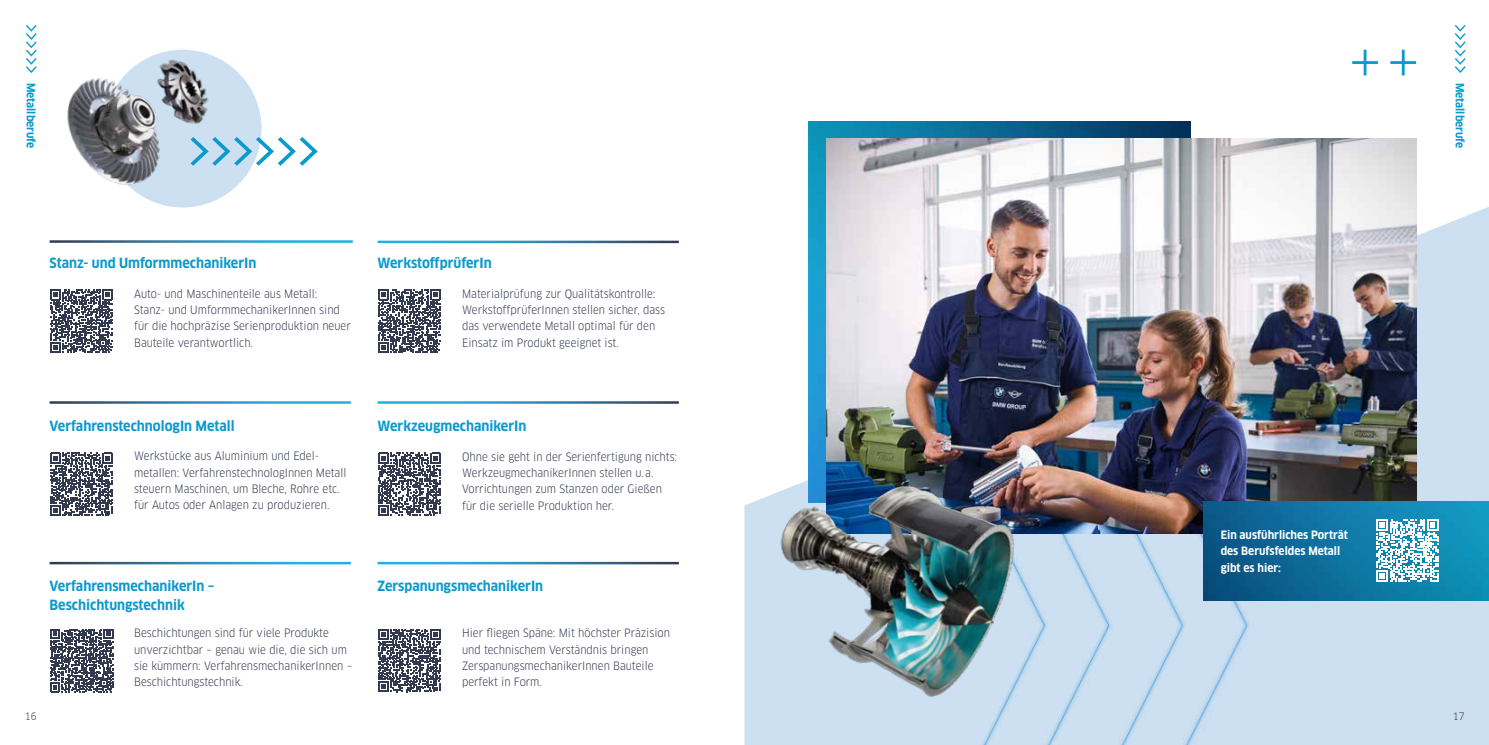
<style>
.page{position:relative;width:1489px;height:745px;background:#fff}
.page>*{position:absolute;margin:0;border:0;box-sizing:border-box;transform-origin:0 0}
.t1{font:700 13.75px "Clan OT Narr";color:#0a9acd}
.t2{font:11.25px/16.2px "Clan OT Narr";color:#333a50}
.t3{font:700 11.25px/16.2px "Clan OT Narr";color:#fff}
.t4{font:700 11.25px "Clan OT Narr";color:#0a9acd}
.t5{font:10px "Clan OT Narr";color:#333a50}
</style>
<div class="page">
<svg style="left:249px;top:137px;width:69px;height:29px"></svg>
<svg style="left:26px;top:25px;width:11px;height:48px"></svg>
<svg style="left:744px;top:206px;width:744px;height:538px;fill:#cde0f1"></svg>
<img style="left:959px;top:532px;width:299px;height:212px">
<img style="left:808px;top:121px;width:382px;height:319px">
<img style="left:826px;top:139px;width:589px;height:393px">
<svg style="left:1455px;top:25px;width:10px;height:48px"></svg>
<img style="left:744px;top:440px;width:297px;height:297px">
<img style="left:1202px;top:501px;width:286px;height:99px">
<hr style="left:1401px;top:50px;width:3px;height:25px;background:#0a9acd">
<hr style="left:1390px;top:61px;width:25px;height:3px;background:#0a9acd">
<hr style="left:1363px;top:50px;width:3px;height:25px;background:#0a9acd">
<hr style="left:1351px;top:61px;width:26px;height:3px;background:#0a9acd">
<svg style="left:50px;top:289px;width:63px;height:63px"></svg>
<svg style="left:378px;top:289px;width:63px;height:63px"></svg>
<svg style="left:378px;top:452px;width:63px;height:63px"></svg>
<svg style="left:378px;top:629px;width:63px;height:62px"></svg>
<svg style="left:50px;top:452px;width:63px;height:63px"></svg>
<svg style="left:50px;top:629px;width:63px;height:62px"></svg>
<svg style="left:1375px;top:519px;width:63px;height:62px"></svg>
<img style="left:67px;top:49px;width:182px;height:159px">
<p class="t4" style="left:38px;top:83px;width:67px;rotate:90deg">Metallberufe</p>
<p class="t4" style="left:1466px;top:83px;width:67px;rotate:90deg">Metallberufe</p>
<p class="t1" style="left:50px;top:255px;width:208px">Stanz- und UmformmechanikerIn</p>
<p class="t2" style="left:134px;top:285px;width:218px">Auto- und Maschinenteile aus Metall:<br>Stanz- und UmformmechanikerInnen sind für die hochpräzise Serienproduktion neuer Bauteile verantwortlich.</p>
<p class="t1" style="left:377px;top:254px;width:116px">WerkstoffprüferIn</p>
<p class="t2" style="left:462px;top:285px;width:204px">Materialprüfung zur Qualitätskontrolle:<br>WerkstoffprüferInnen stellen sicher, dass das verwendete Metall optimal für den Einsatz im Produkt geeignet ist.</p>
<p class="t1" style="left:50px;top:417px;width:186px">VerfahrenstechnologIn Metall</p>
<p class="t1" style="left:377px;top:417px;width:150px">WerkzeugmechanikerIn</p>
<p class="t2" style="left:134px;top:448px;width:214px">Werkstücke aus Aluminium und Edel&shy;metallen: VerfahrenstechnologInnen Metall steuern Maschinen, um Bleche, Rohre etc. für Autos oder Anlagen zu produzieren.</p>
<p class="t2" style="left:462px;top:448px;width:216px">Ohne sie geht in der Serienfertigung nichts:<br>WerkzeugmechanikerInnen stellen u.a.<br>Vorrichtungen zum Stanzen oder Gießen für die serielle Produktion her.</p>
<p class="t1" style="left:50px;top:577px;width:166px">VerfahrensmechanikerIn –</p>
<p class="t1" style="left:377px;top:577px;width:167px">ZerspanungsmechanikerIn</p>
<p class="t1" style="left:50px;top:596px;width:137px">Beschichtungstechnik</p>
<p class="t2" style="left:134px;top:624px;width:220px">Beschichtungen sind für viele Produkte unverzichtbar – genau wie die, die sich um sie kümmern: VerfahrensmechanikerInnen – Beschichtungstechnik.</p>
<p class="t2" style="left:462px;top:624px;width:209px">Hier fliegen Späne: Mit höchster Präzision und technischem Verständnis bringen ZerspanungsmechanikerInnen Bauteile perfekt in Form.</p>
<p class="t3" style="left:1220px;top:526px;width:129px">Ein ausführliches Porträt des Berufsfeldes Metall gibt es hier:</p>
<p class="t5" style="left:25px;top:710px;width:13px">16</p>
<p class="t5" style="left:1452px;top:710px;width:13px">17</p>
</div>
